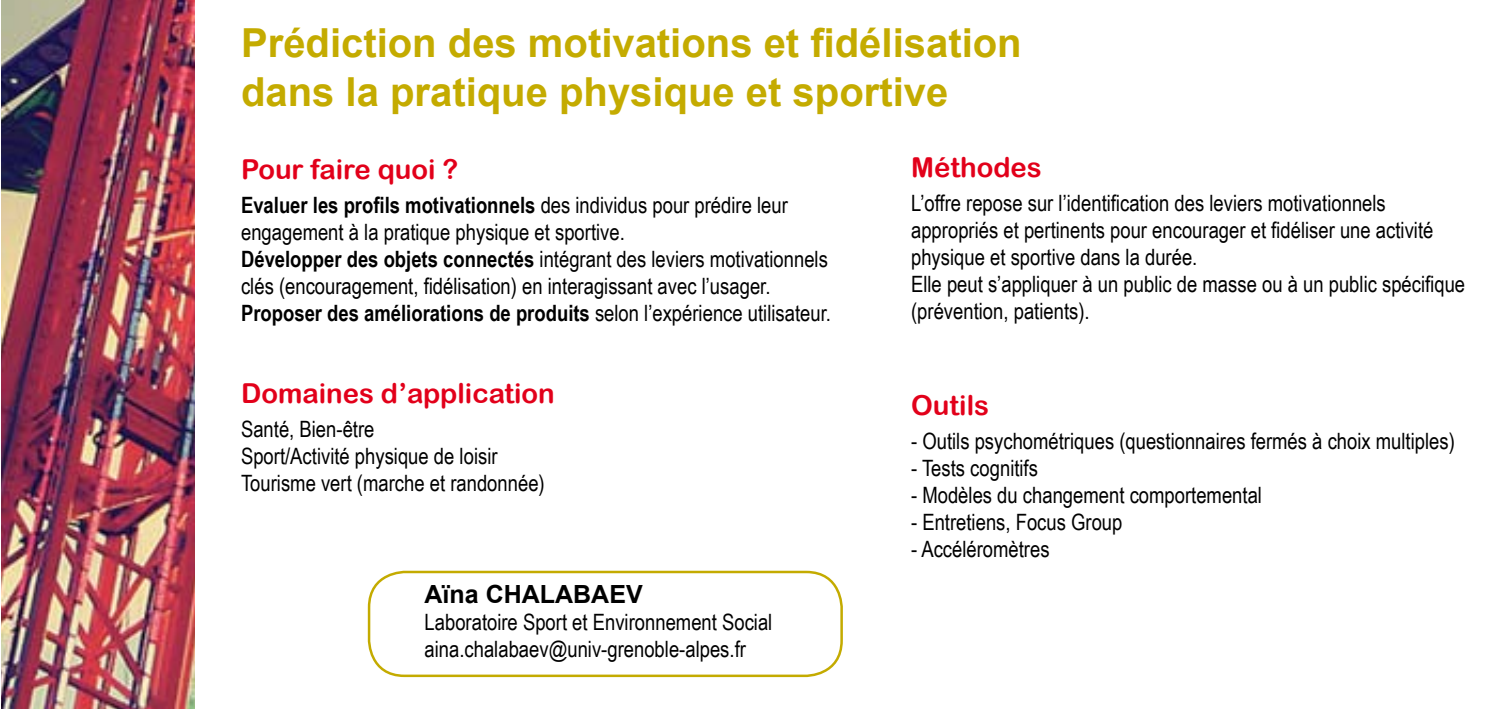
<style>
.page{position:relative;width:1489px;height:709px;background:#fff}
.page>*{position:absolute;margin:0;border:0;box-sizing:border-box;transform-origin:0 0}
.t1{font:700 40px/48px "Arial";color:#c4ab00}
.t2{font:27.5px "Arial Rounded MT Bold";color:#e2001a}
.t3{font:700 25px "Arial";color:#000}
.t4{font:22.5px/27px "Arial Narrow";color:#000}
.s1{font-weight:700}
</style>
<div class="page">
<img style="left:1px;top:0;width:194px;height:709px">
<div style="left:368px;top:570px;width:474px;height:107px;border:2px solid #c4ab00;border-radius:35px"></div>
<h1 class="t1" style="left:241px;top:21px;width:782px">Prédiction des motivations et fidélisation dans la pratique physique et sportive</h1>
<p class="t2" style="left:241px;top:153px;width:219px">Pour faire quoi ?</p>
<p class="t4" style="left:241px;top:190px;width:591px"><span class="s1">Evaluer les profils motivationnels</span> des individus pour prédire leur engagement à la pratique physique et sportive.<br><span class="s1">Développer des objets connectés</span> intégrant des leviers motivationnels clés (encouragement, fidélisation) en interagissant avec l’usager.<br><span class="s1">Proposer des améliorations de produits</span> selon l’expérience utilisateur.</p>
<p class="t2" style="left:241px;top:376px;width:315px">Domaines d’application</p>
<p class="t4" style="left:241px;top:414px;width:305px">Santé, Bien-être<br>Sport/Activité physique de loisir<br>Tourisme vert (marche et randonnée)</p>
<p class="t3" style="left:424px;top:577px;width:220px">Aïna CHALABAEV</p>
<p class="t4" style="left:424px;top:607px;width:349px">Laboratoire Sport et Environnement Social aina.chalabaev@univ-grenoble-alpes.fr</p>
<p class="t2" style="left:911px;top:151px;width:132px">Méthodes</p>
<p class="t4" style="left:911px;top:189px;width:555px">L’offre repose sur l’identification des leviers motivationnels appropriés et pertinents pour encourager et fidéliser une activité physique et sportive dans la durée.<br>Elle peut s’appliquer à un public de masse ou à un public spécifique (prévention, patients).</p>
<p class="t2" style="left:911px;top:389px;width:79px">Outils</p>
<p class="t4" style="left:911px;top:427px;width:545px">- Outils psychométriques (questionnaires fermés à choix multiples)</p>
<p class="t4" style="left:911px;top:454px;width:128px">- Tests cognitifs</p>
<p class="t4" style="left:911px;top:481px;width:352px">- Modèles du changement comportemental</p>
<p class="t4" style="left:911px;top:508px;width:213px">- Entretiens, Focus Group</p>
<p class="t4" style="left:911px;top:535px;width:140px">- Accéléromètres</p>
</div>
